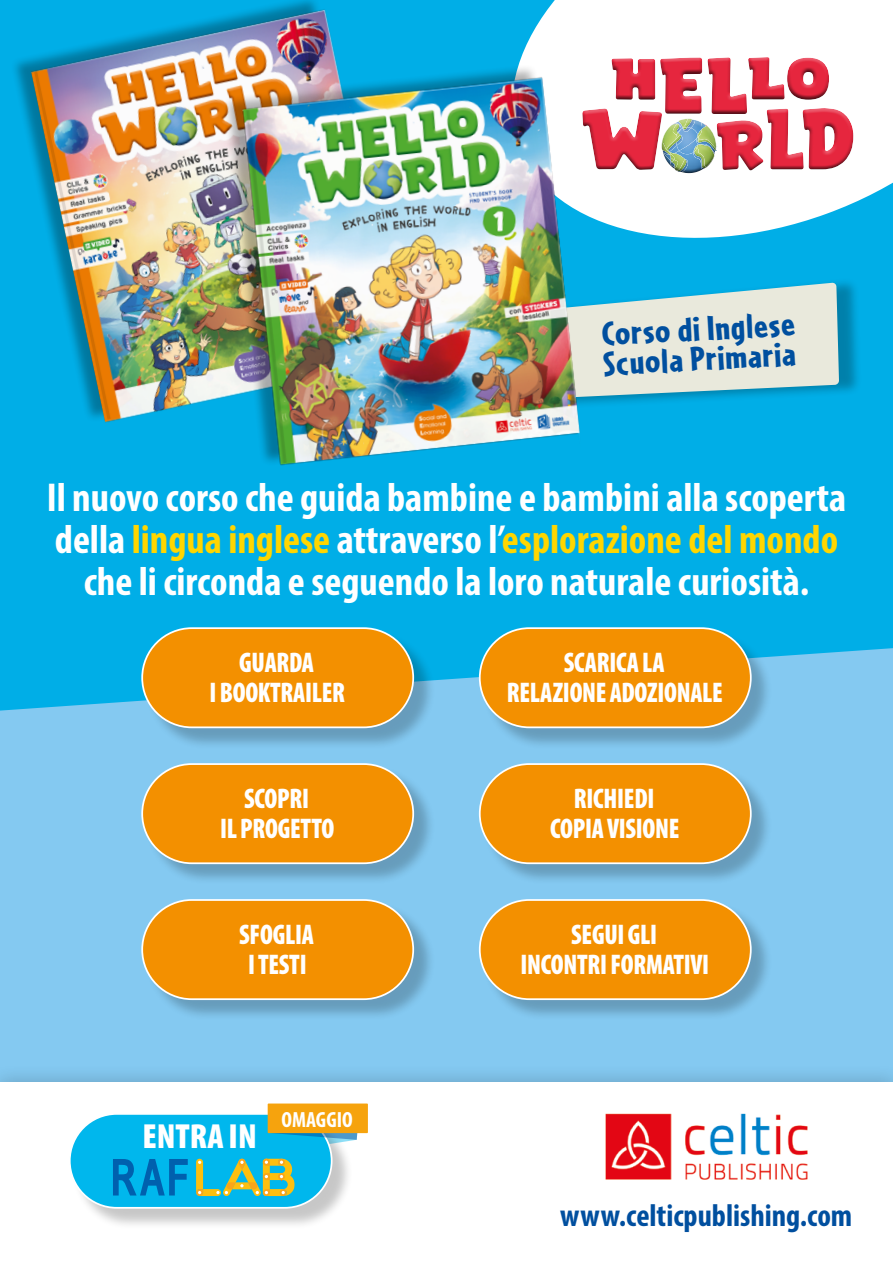
<style>
.page{position:relative;width:893px;height:1263px;background:#84c9f1}
.page>*{position:absolute;margin:0;border:0;box-sizing:border-box;transform-origin:0 0}
.t1{font:700 condensed 40.5px/42px "Myriad Pro";color:#fff;text-align:center}
.t2{font:900 36px/30px "Cafeteria";color:#004f9f}
.t3{font:900 condensed 34.95px "Myriad Pro";color:#fff}
.t4{font:700 condensed 31.5px "Myriad Pro";color:#004f9f}
.t5{font:900 condensed 28.5px/30px "Myriad Pro";letter-spacing:-.01em;color:#fff;text-align:center;scale:.91 1}
.t6{font:700 condensed 22.05px "Myriad Pro";color:#fff}
.s1{color:#ffd600}
</style>
<div class="page">
<div style="left:0;top:1063px;width:893px;height:200px;background:#000;opacity:.22"></div>
<div style="left:0;top:1083px;width:893px;height:180px;background:#fff"></div>
<div style="left:72px;top:1116px;width:282px;height:114px;background:#000;opacity:.22"></div>
<div style="left:70px;top:1114px;width:262px;height:94px;background:#00b7ed;border-radius:47px"></div>
<div style="left:69px;top:1113px;width:264px;height:96px;border:2px solid #fff;border-radius:47px"></div>
<svg style="left:113px;top:1159px;width:75px;height:36px"></svg>
<svg style="left:196px;top:1109px;width:163px;height:87px"></svg>
<div style="left:268px;top:1103px;width:100px;height:30px;background:#f6a30d"></div>
<div style="left:0;top:0;width:893px;height:711px;background:#00aee7"></div>
<div style="left:145px;top:767px;width:290px;height:118px;background:#000;opacity:.22"></div>
<div style="left:142px;top:764px;width:271px;height:99px;background:#f39000;border-radius:50px"></div>
<div style="left:141px;top:763px;width:273px;height:101px;border:2px solid #fff;border-radius:50px"></div>
<div style="left:145px;top:902px;width:290px;height:119px;background:#000;opacity:.22"></div>
<div style="left:142px;top:900px;width:271px;height:99px;background:#f39000;border-radius:50px"></div>
<div style="left:141px;top:899px;width:273px;height:101px;border:2px solid #fff;border-radius:50px"></div>
<div style="left:145px;top:631px;width:290px;height:118px;background:#000;opacity:.22"></div>
<div style="left:142px;top:628px;width:271px;height:99px;background:#f39000;border-radius:50px"></div>
<div style="left:141px;top:627px;width:273px;height:101px;border:2px solid #fff;border-radius:50px"></div>
<div style="left:482px;top:902px;width:291px;height:119px;background:#000;opacity:.22"></div>
<div style="left:480px;top:900px;width:271px;height:99px;background:#f39000;border-radius:50px"></div>
<div style="left:479px;top:899px;width:273px;height:101px;border:2px solid #fff;border-radius:50px"></div>
<div style="left:482px;top:767px;width:291px;height:118px;background:#000;opacity:.22"></div>
<div style="left:480px;top:764px;width:271px;height:99px;background:#f39000;border-radius:50px"></div>
<div style="left:479px;top:763px;width:273px;height:101px;border:2px solid #fff;border-radius:50px"></div>
<div style="left:482px;top:631px;width:291px;height:118px;background:#000;opacity:.22"></div>
<div style="left:480px;top:628px;width:271px;height:99px;background:#f39000;border-radius:50px"></div>
<div style="left:479px;top:627px;width:273px;height:101px;border:2px solid #fff;border-radius:50px"></div>
<div style="left:401px;top:278px;width:461px;height:139px;background:#000;opacity:.26"></div>
<svg style="left:625px;top:283px;width:214px;height:123px;background:#b7dadb"></svg>
<svg style="left:486px;top:0;width:407px;height:264px;background:#b0e6f7"></svg>
<svg style="left:572px;top:43px;width:292px;height:140px;background:#e6a4ab"></svg>
<img style="left:0;top:0;width:456px;height:446px">
<img style="left:208px;top:51px;width:417px;height:449px">
<img style="left:605px;top:1113px;width:203px;height:67px">
<p class="t2" style="left:601px;top:318px;width:195px;rotate:-3deg">Corso di Inglese<br>Scuola Primaria</p>
<p class="t1" style="left:47px;top:476px;width:801px">Il nuovo corso che guida bambine e bambini alla scoperta della <span class="s1">lingua inglese</span> attraverso l’<span class="s1">esplorazione del mondo </span>che li circonda e seguendo la loro naturale curiosità.</p>
<p class="t5" style="left:210px;top:646px;width:150px">GUARDA<br>I BOOKTRAILER</p>
<p class="t5" style="left:220px;top:782px;width:127px">SCOPRI<br>IL PROGETTO</p>
<p class="t5" style="left:239px;top:918px;width:83px">SFOGLIA<br>I TESTI</p>
<p class="t3" style="left:142px;top:1114px;width:116px">ENTRA IN</p>
<p class="t6" style="left:282px;top:1105px;width:73px">OMAGGIO</p>
<p class="t5" style="left:507px;top:646px;width:239px">SCARICA LA<br>RELAZIONE ADOZIONALE</p>
<p class="t5" style="left:550px;top:782px;width:144px">RICHIEDI<br>COPIA VISIONE</p>
<p class="t5" style="left:521px;top:918px;width:209px">SEGUI GLI<br>INCONTRI FORMATIVI</p>
<p class="t4" style="left:560px;top:1195px;width:294px">www.celticpublishing.com</p>
</div>
